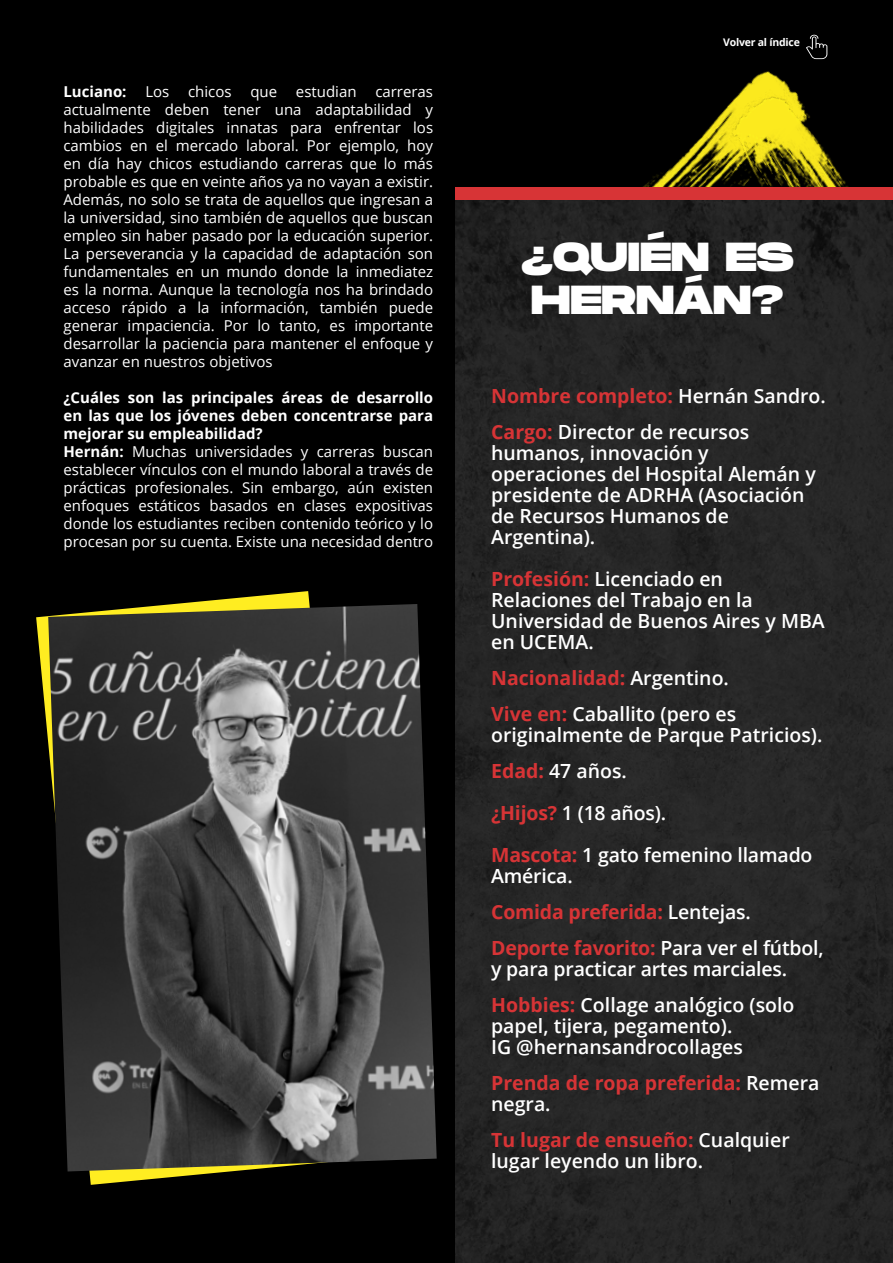
<style>
.page{position:relative;width:893px;height:1263px;background:#000}
.page>*{position:absolute;margin:0;border:0;box-sizing:border-box;transform-origin:0 0}
.t1{font:800 40.5px/43.5px "Monument Extended";color:#fff}
.t2{font:600 19.5px/21px "Open Sans";color:#fff}
.t3{font:700 19.5px/21px "Open Sans";color:#d73436}
.t4{font:15px/18px "Open Sans";color:#fff;text-align:justify}
.t5{font:700 15px "Open Sans";color:#fff}
.t6{font:700 10.5px "Open Sans";letter-spacing:-.02em;color:#fff}
.s1{font-weight:700}
.s2{font-weight:700;color:#d73436}
.s3{font-weight:600;color:#fff}
</style>
<div class="page">
<svg style="left:36px;top:591px;width:274px;height:594px"></svg>
<img style="left:643px;top:59px;width:180px;height:128px">
<img style="left:695px;top:64px;width:151px;height:123px">
<div style="left:455px;top:193px;width:438px;height:1070px;background:#262626"></div>
<div style="left:455px;top:187px;width:438px;height:13px;background:#d73436"></div>
<img style="left:48px;top:604px;width:389px;height:567px">
<svg style="left:806px;top:35px;width:21px;height:24px"></svg>
<p class="t5" style="left:63px;top:80px;width:65px">Luciano:</p>
<p class="t4" style="left:145px;top:82px;width:25px">Los</p>
<p class="t4" style="left:188px;top:82px;width:45px">chicos</p>
<p class="t4" style="left:250px;top:82px;width:28px">que</p>
<p class="t4" style="left:296px;top:82px;width:62px">estudian</p>
<p class="t4" style="left:63px;top:82px;width:371px;text-indent:312px">carreras actualmente deben tener una adaptabilidad y habilidades digitales innatas para enfrentar los cambios en el mercado laboral. Por ejemplo, hoy en día hay chicos estudiando carreras que lo más probable es que en veinte años ya no vayan a existir.<br>Además, no solo se trata de aquellos que ingresan a la universidad, sino también de aquellos que buscan empleo sin haber pasado por la educación superior.<br>La perseverancia y la capacidad de adaptación son fundamentales en un mundo donde la inmediatez es la norma. Aunque la tecnología nos ha brindado acceso rápido a la información, también puede generar impaciencia. Por lo tanto, es importante desarrollar la paciencia para mantener el enfoque y avanzar en nuestros objetivos</p>
<p class="t4" style="left:63px;top:388px;width:371px;text-align:left"><span class="s1">¿Cuáles son las principales áreas de desarrollo en las que los jóvenes deben concentrarse para mejorar su empleabilidad?<br>Hernán:</span> Muchas universidades y carreras buscan establecer vínculos con el mundo laboral a través de prácticas profesionales. Sin embargo, aún existen enfoques estáticos basados en clases expositivas donde los estudiantes reciben contenido teórico y lo procesan por su cuenta. Existe una necesidad dentro</p>
<p class="t6" style="left:723px;top:35px;width:78px">Volver al índice</p>
<h1 class="t1" style="left:521px;top:234px;width:274px">¿QUIÉN ES<br>HERNÁN?</h1>
<h2 class="t2" style="left:491px;top:378px;width:336px;line-height:36px"><span class="s2">Nombre completo:</span> Hernán Sandro.<br><span class="s2">Cargo:</span> Director de recursos</h2>
<h2 class="t2" style="left:491px;top:442px;width:326px">humanos, innovación y operaciones del Hospital Alemán y presidente de ADRHA (Asociación de Recursos Humanos de<br>Argentina).</h2>
<h2 class="t2" style="left:491px;top:568px;width:335px"><span class="s2">Profesión:</span> Licenciado en<br>Relaciones del Trabajo en la<br>Universidad de Buenos Aires y MBA en UCEMA.</h2>
<h2 class="t2" style="left:491px;top:660px;width:247px;line-height:36px"><span class="s2">Nacionalidad:</span> Argentino.<br><span class="s2">Vive en:</span> Caballito (pero es</h2>
<h2 class="t2" style="left:491px;top:717px;width:333px;line-height:36px">originalmente de Parque Patricios).<br><span class="s2">Edad:</span> 47 años.</h2>
<h2 class="t2" style="left:491px;top:792px;width:323px;line-height:42px"><span class="s2">¿Hijos?</span> 1 (18 años).<br><span class="s2">Mascota:</span> 1 gato femenino llamado</h2>
<h2 class="t2" style="left:491px;top:858px;width:334px;line-height:36px">América.<br><span class="s2">Comida preferida:</span> Lentejas.<br><span class="s2">Deporte favorito:</span> Para ver el fútbol,</h2>
<h2 class="t2" style="left:491px;top:951px;width:305px;line-height:36px">y para practicar artes marciales.<br><span class="s2">Hobbies:</span> Collage analógico (solo</h2>
<h2 class="t2" style="left:491px;top:1015px;width:253px">papel, tijera, pegamento).<br>IG @hernansandrocollages</h2>
<h2 class="t3" style="left:491px;top:1072px;width:330px">Prenda de ropa preferida: <span class="s3">Remera negra.</span></h2>
<h2 class="t2" style="left:491px;top:1129px;width:300px"><span class="s2">Tu lugar de ensueño:</span> Cualquier lugar leyendo un libro.</h2>
</div>
